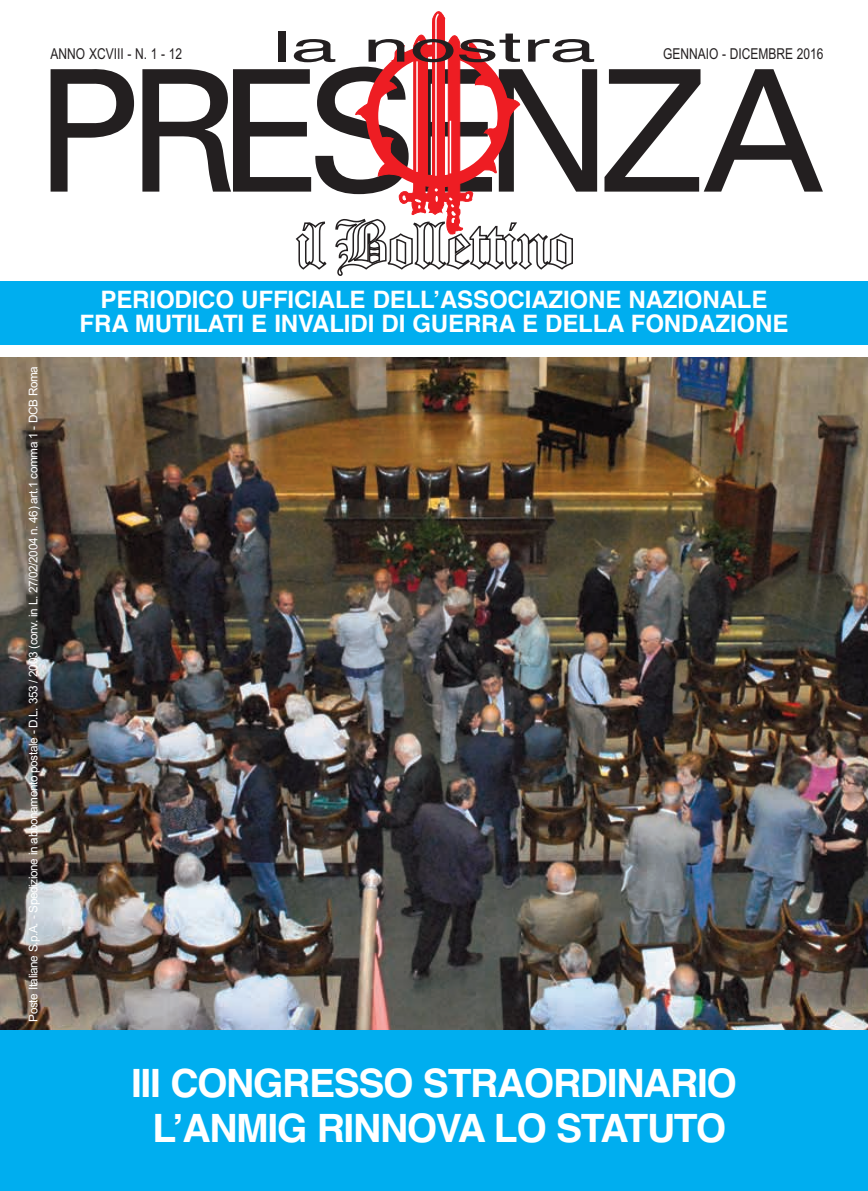
<style>
.page{position:relative;width:868px;height:1191px;background:#fff}
.page>*{position:absolute;margin:0;border:0;box-sizing:border-box;transform-origin:0 0}
.t1{font:169.5px "Univers";letter-spacing:-.105em;color:#231f20}
.t2{font:42px "Helvetica";color:#231f20;scale:2 1}
.t3{font:700 39px/45px "Helvetica";letter-spacing:-.035em;color:#fff;text-align:center}
.t4{font:700 24px/24px "Helvetica";letter-spacing:-.005em;color:#fff;text-align:center}
.t5{font:15px "Arial";color:#231f20;scale:.8 1}
.t6{font:12px "Arial";letter-spacing:-.035em;color:#fff}
</style>
<div class="page">
<div style="left:0;top:281px;width:867px;height:63px;background:#00aeef"></div>
<img style="left:0;top:357px;width:867px;height:673px">
<div style="left:0;top:1030px;width:867px;height:161px;background:#00aeef"></div>
<svg style="left:295px;top:221px;width:32px;height:49px"></svg>
<svg style="left:335px;top:11px;width:238px;height:265px"></svg>
<hr style="left:449px;top:121px;width:2px;height:52px;background:#fff">
<h2 class="t2" style="left:272px;top:23px;width:163px">la nostra</h2>
<p class="t5" style="left:51px;top:45px;width:166px">ANNO XCVIII - N. 1 - 12</p>
<p class="t5" style="left:663px;top:45px;width:202px">GENNAIO - DICEMBRE 2016</p>
<h1 class="t1" style="left:36px;top:26px;width:790px">PRESENZA</h1>
<p class="t6" style="left:26px;top:1021px;width:657px;rotate:-90deg">Poste Italiane S.p.A. - Spedizione in abbonamento postale - D.L. 353 / 2003 (conv. in L. 27/02/2004 n. 46) art.1 comma 1 - DCB Roma</p>
<h3 class="t4" style="left:80px;top:288px;width:710px">PERIODICO UFFICIALE DELL’ASSOCIAZIONE NAZIONALE<br>FRA MUTILATI E INVALIDI DI GUERRA E DELLA FONDAZIONE</h3>
<h3 class="t3" style="left:131px;top:1060px;width:607px">III CONGRESSO STRAORDINARIO<br>L’ANMIG RINNOVA LO STATUTO</h3>
</div>
